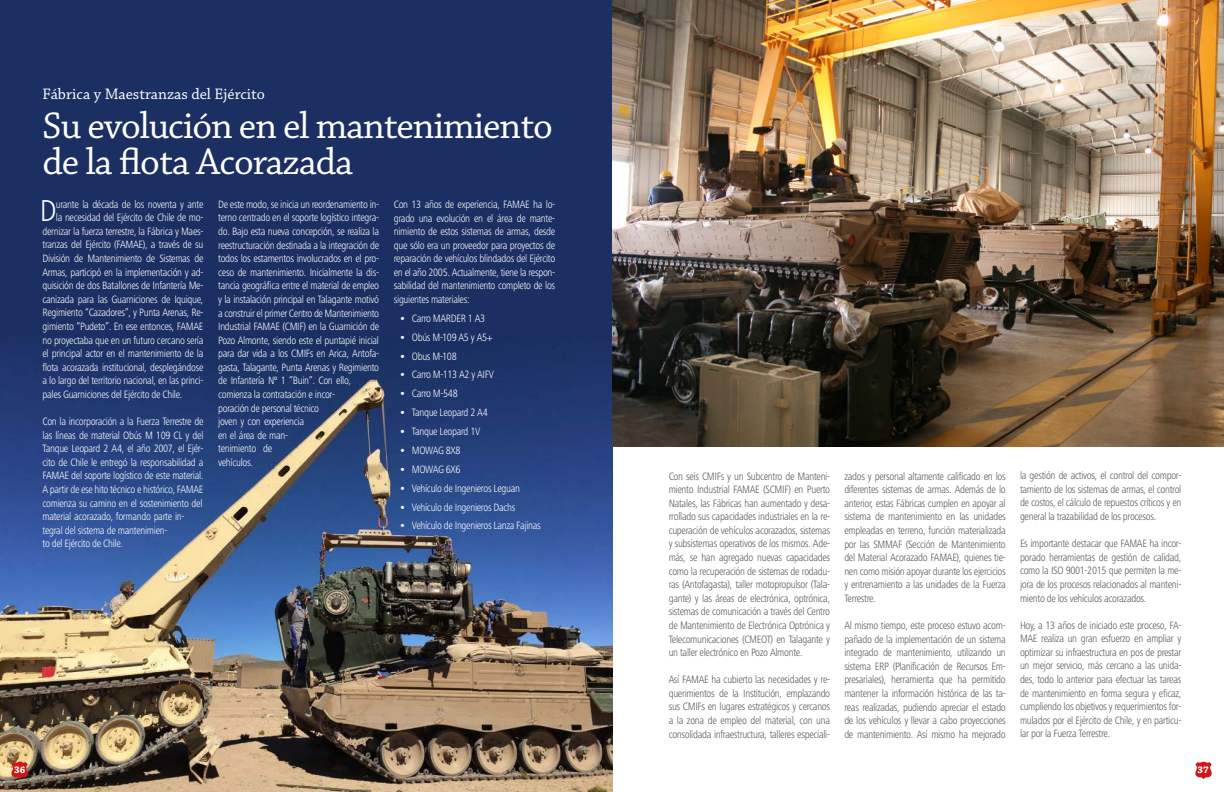
<style>
.page{position:relative;width:1224px;height:792px;background:#fff}
.page>*{position:absolute;margin:0;border:0;box-sizing:border-box;transform-origin:0 0}
.t1{font:39px/36px "Chaparral Pro";letter-spacing:-.025em;color:#fff}
.t2{font:300 condensed 31.4px "Frutiger Next LTW1 G";color:#fff}
.t3{font:16px "Chaparral Pro";color:#fff}
.t4{font:300 condensed 11px/13.6px "Frutiger Next LTW1 G";letter-spacing:-.03em;color:#575756;text-align:justify}
.t5{font:300 condensed 11px/13.6px "Frutiger Next LTW1 G";letter-spacing:-.03em;color:#fff}
.t6{font:700 10px "Chaparral Pro";color:#fff}
.t7{font:700 6px "Arial";color:#cd171a}
.s1{font-family:"Times";font-weight:400;font-style:italic;font-stretch:normal}
</style>
<div class="page">
<div style="left:0;top:0;width:612px;height:709px;background:#1b2f62"></div>
<img style="left:0;top:365px;width:613px;height:427px">
<img style="left:612px;top:0;width:612px;height:446px">
<svg style="left:11px;top:762px;width:17px;height:17px"></svg>
<svg style="left:1195px;top:762px;width:17px;height:17px"></svg>
<h3 class="t3" style="left:43px;top:85px;width:224px">Fábrica y Maestranzas del Ejército</h3>
<h1 class="t1" style="left:43px;top:109px;width:512px">Su evolución en el mantenimiento de la flota Acorazada</h1>
<h2 class="t2" style="left:40px;top:193px;width:18px">D</h2>
<p class="t5" style="left:56px;top:197px;width:149px">urante la década de los noventa y ante</p>
<p class="t5" style="left:218px;top:197px;width:163px">De este modo, se inicia un reordenamiento in&shy;terno centrado en el soporte logístico integra&shy;do. Bajo esta nueva concepción, se realiza la reestructuración destinada a la integración de todos los estamentos involucrados en el pro&shy;ceso de mantenimiento. Inicialmente la dis&shy;tancia geográfica entre el material de empleo y la instalación principal en Talagante motivó a construir el primer Centro de Mantenimiento Industrial FAMAE (CMIF) en la Guarnición de Pozo Almonte, siendo este el puntapié inicial para dar vida a los CMIFs en Arica, Antofa&shy;gasta, Talagante, Punta Arenas y Regimiento de Infantería Nº 1 ”Buin”. Con ello, comienza la contratación e incor-<br>poración de personal técnico<br>joven y con experiencia<br>en el área de man-<br>tenimiento de<br>vehículos.</p>
<p class="t5" style="left:394px;top:197px;width:163px;text-align:justify">Con 13 años de experiencia, FAMAE ha lo&shy;grado una evolución en el área de mante&shy;nimiento de estos sistemas de armas, desde que sólo era un proveedor para proyectos de reparación de vehículos blindados del Ejército en el año 2005. Actualmente, tiene la respon&shy;sabilidad del mantenimiento completo de los siguientes materiales:</p>
<p class="t5" style="left:56px;top:211px;width:149px">la necesidad del Ejército de Chile de mo-</p>
<p class="t5" style="left:43px;top:224px;width:163px">dernizar la fuerza terrestre, la Fábrica y Maes-</p>
<p class="t5" style="left:43px;top:238px;width:162px">tranzas del Ejército (FAMAE), a través de su</p>
<p class="t5" style="left:43px;top:252px;width:162px">División de Mantenimiento de Sistemas de</p>
<p class="t5" style="left:43px;top:265px;width:163px">Armas, participó en la implementación y ad-</p>
<p class="t5" style="left:43px;top:279px;width:162px">quisición de dos Batallones de Infantería Me-</p>
<p class="t5" style="left:43px;top:292px;width:162px">canizada para las Guarniciones de Iquique,</p>
<p class="t5" style="left:43px;top:306px;width:163px">Regimiento “Cazadores”, y Punta Arenas, Re-</p>
<p class="t5" style="left:43px;top:320px;width:163px">gimiento “Pudeto”. En ese entonces, FAMAE</p>
<p class="t5" style="left:43px;top:333px;width:163px">no proyectaba que en un futuro cercano sería</p>
<p class="t5" style="left:43px;top:347px;width:163px">el principal actor en el mantenimiento de la</p>
<p class="t5" style="left:43px;top:360px;width:163px">flota acorazada institucional, desplegándose</p>
<p class="t5" style="left:43px;top:374px;width:162px">a lo largo del territorio nacional, en las princi-</p>
<p class="t5" style="left:43px;top:387px;width:141px">pales Guarniciones del Ejército de Chile.</p>
<p class="t5" style="left:43px;top:415px;width:163px">Con la incorporación a la Fuerza Terrestre de las líneas de material Obús M 109 CL y del Tanque Leopard 2 A4, el año 2007, el Ejér&shy;cito de Chile le entregó la responsabilidad a FAMAE del soporte logístico de este material.<br>A partir de ese hito técnico e histórico, FAMAE comienza su camino en el sostenimiento del material acorazado, formando parte in&shy;tegral del sistema de mantenimien-<br>to del Ejército de Chile.</p>
<p class="t5" style="left:401px;top:311px;width:86px"><span class="s1">•</span> Carro MARDER 1 A3</p>
<p class="t5" style="left:401px;top:330px;width:94px"><span class="s1">•</span> Obús M-109 A5 y A5+</p>
<p class="t5" style="left:401px;top:349px;width:58px"><span class="s1">•</span> Obus M-108</p>
<p class="t5" style="left:401px;top:368px;width:95px"><span class="s1">•</span> Carro M-113 A2 y AIFV</p>
<p class="t5" style="left:401px;top:387px;width:59px"><span class="s1">•</span> Carro M-548</p>
<p class="t5" style="left:401px;top:406px;width:89px"><span class="s1">•</span> Tanque Leopard 2 A4</p>
<p class="t5" style="left:401px;top:425px;width:81px"><span class="s1">•</span> Tanque Leopard 1V</p>
<p class="t5" style="left:401px;top:443px;width:62px"><span class="s1">•</span> MOWAG 8X8</p>
<p class="t5" style="left:401px;top:462px;width:62px"><span class="s1">•</span> MOWAG 6X6</p>
<p class="t5" style="left:401px;top:481px;width:121px"><span class="s1">•</span> Vehículo de Ingenieros Leguan</p>
<p class="t5" style="left:401px;top:500px;width:117px"><span class="s1">•</span> Vehículo de Ingenieros Dachs</p>
<p class="t5" style="left:401px;top:519px;width:142px"><span class="s1">•</span> Vehículo de Ingenieros Lanza Fajinas</p>
<p class="t4" style="left:669px;top:469px;width:163px">Con seis CMIFs y un Subcentro de Manteni&shy;miento Industrial FAMAE (SCMIF) en Puerto Natales, las Fábricas han aumentado y desa&shy;rrollado sus capacidades industriales en la re&shy;cuperación de vehículos acorazados, sistemas y subsistemas operativos de los mismos. Ade&shy;más, se han agregado nuevas capacidades como la recuperación de sistemas de rodadu&shy;ras (Antofagasta), taller motopropulsor (Tala&shy;gante) y las áreas de electrónica, optrónica, sistemas de comunicación a través del Centro de Mantenimiento de Electrónica Optrónica y Telecomunicaciones (CMEOT) en Talagante y un taller electrónico en Pozo Almonte.</p>
<p class="t4" style="left:669px;top:673px;width:163px">Así FAMAE ha cubierto las necesidades y re&shy;querimientos de la Institución, emplazando sus CMIFs en lugares estratégicos y cercanos a la zona de empleo del material, con una consolidada infraestructura, talleres especiali-</p>
<p class="t4" style="left:844px;top:469px;width:163px">zados y personal altamente calificado en los diferentes sistemas de armas. Además de lo anterior, estas Fábricas cumplen en apoyar al sistema de mantenimiento en las unidades empleadas en terreno, función materializada por las SMMAF (Sección de Mantenimiento del Material Acorazado FAMAE), quienes tie&shy;nen como misión apoyar durante los ejercicios y entrenamiento a las unidades de la Fuerza Terrestre.</p>
<p class="t4" style="left:844px;top:619px;width:163px">Al mismo tiempo, este proceso estuvo acom&shy;pañado de la implementación de un sistema integrado de mantenimiento, utilizando un sistema ERP (Planificación de Recursos Em&shy;presariales), herramienta que ha permitido mantener la información histórica de las ta&shy;reas realizadas, pudiendo apreciar el estado de los vehículos y llevar a cabo proyecciones de mantenimiento. Así mismo ha mejorado</p>
<p class="t4" style="left:1020px;top:469px;width:163px">la gestión de activos, el control del compor&shy;tamiento de los sistemas de armas, el control de costos, el cálculo de repuestos críticos y en general la trazabilidad de los procesos.</p>
<p class="t4" style="left:1020px;top:537px;width:163px">Es importante destacar que FAMAE ha incor&shy;porado herramientas de gestión de calidad, como la ISO 9001-2015 que permiten la me&shy;jora de los procesos relacionados al manteni&shy;miento de los vehículos acorazados.</p>
<p class="t4" style="left:1020px;top:618px;width:163px">Hoy, a 13 años de iniciado este proceso, FA-MAE realiza un gran esfuerzo en ampliar y optimizar su infraestructura en pos de prestar un mejor servicio, más cercano a las unida&shy;des, todo lo anterior para efectuar las tareas de mantenimiento en forma segura y eficaz, cumpliendo los objetivos y requerimientos for&shy;mulados por el Ejército de Chile, y en particu&shy;lar por la Fuerza Terrestre.</p>
<p class="t6" style="left:14px;top:764px;width:13px">36</p>
<p class="t6" style="left:1197px;top:764px;width:13px">37</p>
<p class="t7" style="left:21px;top:770px;width:6px">&amp;</p>
</div>
